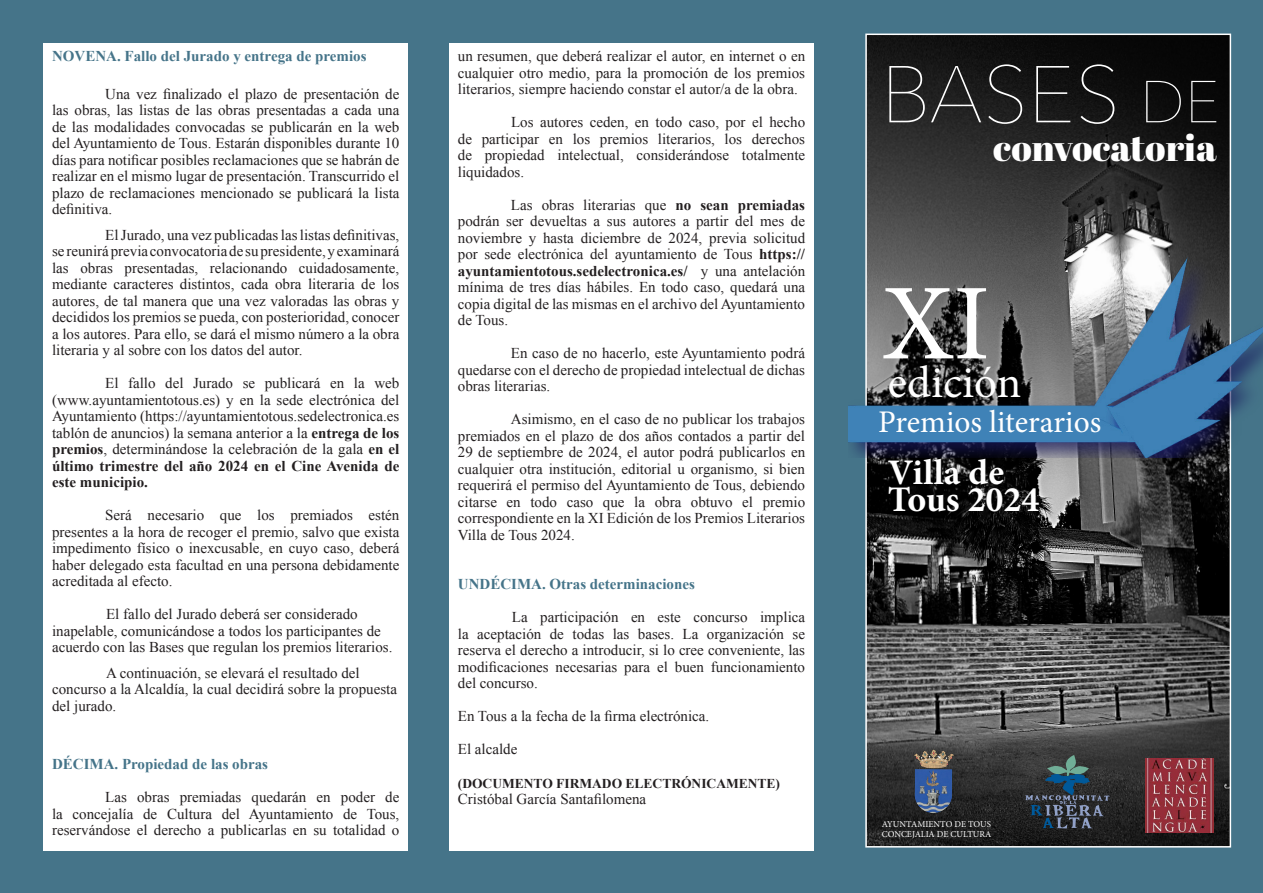
<style>
.page{position:relative;width:1263px;height:893px;background:#457489}
.page>*{position:absolute;margin:0;border:0;box-sizing:border-box;transform-origin:0 0}
.t1{font:108px "Minion Pro";color:#fff}
.t2{font:200 79.5px "Avenir Next";color:#fff}
.t3{font:45px "Minion Pro";color:#fff}
.t4{font:37.5px "Abril Fatface";color:#fff}
.t5{font:700 36px "Minion Pro";color:#fff}
.t6{font:31.5px "Minion Pro";color:#fff}
.western{font:15px/16.5px "Times New Roman";color:#231f20;text-align:justify}
.Sangría_de_texto_normal{font:15px/16.5px "Times New Roman";color:#231f20}
.Título_61{font:700 15px "Times New Roman";color:#457489}
.t7{font:700 13.5px "Times New Roman";color:#231f20}
.t8{font:9px "Minion Pro";color:#fff}
.s1{font-weight:700}
.s2{font-size:58.5px}
</style>
<div class="page">
<div style="left:44px;top:43px;width:364px;height:807px;background:#fff"></div>
<div style="left:449px;top:43px;width:365px;height:807px;background:#fff"></div>
<img style="left:868px;top:37px;width:360px;height:807px">
<img style="left:848px;top:258px;width:415px;height:199px">
<img style="left:907px;top:748px;width:52px;height:72px">
<svg style="left:1025px;top:755px;width:84px;height:73px;background:#36424a"></svg>
<img style="left:1145px;top:758px;width:68px;height:75px">
<p class="Título_61" style="left:52px;top:46px;width:316px">NOVENA. Fallo del Jurado y entrega de premios</p>
<p class="western" style="left:52px;top:85px;width:349px;text-indent:53px">Una vez finalizado el plazo de presentación de las obras, las listas de las obras presentadas a cada una de las modalidades convocadas se publicarán en la web del Ayuntamiento de Tous. Estarán disponibles durante 10 días para notificar posibles reclamaciones que se habrán de realizar en el mismo lugar de presentación. Transcurrido el plazo de reclamaciones mencionado se publicará la lista definitiva.</p>
<p class="western" style="left:52px;top:226px;width:349px;text-indent:53px">El Jurado, una vez publicadas las listas definitivas, se reunirá previa convocatoria de su presidente, y examinará las obras presentadas, relacionando cuidadosamente, mediante caracteres distintos, cada obra literaria de los autores, de tal manera que una vez valoradas las obras y decididos los premios se pueda, con posterioridad, conocer a los autores. Para ello, se dará el mismo número a la obra literaria y al sobre con los datos del autor.</p>
<p class="western" style="left:52px;top:375px;width:349px;text-indent:53px">El fallo del Jurado se publicará en la web (www.ayuntamientotous.es) y en la sede electrónica del Ayuntamiento (https://ayuntamientotous.sedelectronica.es tablón de anuncios) la semana anterior a la <span class="s1">entrega de los premios</span>, determinándose la celebración de la gala <span class="s1">en el último trimestre del año 2024 en el Cine Avenida de este municipio.</span></p>
<p class="western" style="left:52px;top:507px;width:349px;text-indent:53px">Será necesario que los premiados estén presentes a la hora de recoger el premio, salvo que exista impedimento físico o inexcusable, en cuyo caso, deberá haber delegado esta facultad en una persona debidamente acreditada al efecto.</p>
<p class="Sangría_de_texto_normal" style="left:52px;top:606px;width:342px;text-indent:54px">El fallo del Jurado deberá ser considerado inapelable, comunicándose a todos los participantes de acuerdo con las Bases que regulan los premios literarios.</p>
<p class="Sangría_de_texto_normal" style="left:52px;top:664px;width:346px;text-indent:54px">A continuación, se elevará el resultado del concurso a la Alcaldía, la cual decidirá sobre la propuesta del jurado.</p>
<p class="Título_61" style="left:52px;top:754px;width:217px">DÉCIMA. Propiedad de las obras</p>
<p class="western" style="left:52px;top:789px;width:349px;text-indent:53px">Las obras premiadas quedarán en poder de la concejalía de Cultura del Ayuntamiento de Tous, reservándose el derecho a publicarlas en su totalidad o</p>
<p class="western" style="left:458px;top:48px;width:349px">un resumen, que deberá realizar el autor, en internet o en cualquier otro medio, para la promoción de los premios literarios, siempre haciendo constar el autor/a de la obra.</p>
<p class="western" style="left:458px;top:114px;width:349px;text-indent:53px">Los autores ceden, en todo caso, por el hecho de participar en los premios literarios, los derechos de propiedad intelectual, considerándose totalmente liquidados.</p>
<p class="western" style="left:458px;top:196px;width:349px;text-indent:53px">Las obras literarias que <span class="s1">no sean premiadas </span>podrán ser devueltas a sus autores a partir del mes de noviembre y hasta diciembre de 2024, previa solicitud por sede electrónica del ayuntamiento de Tous <span class="s1">https:// ayuntamientotous.sedelectronica.es/</span> y una antelación mínima de tres días hábiles. En todo caso, quedará una copia digital de las mismas en el archivo del Ayuntamiento de Tous.</p>
<p class="western" style="left:458px;top:345px;width:349px;text-indent:53px">En caso de no hacerlo, este Ayuntamiento podrá quedarse con el derecho de propiedad intelectual de dichas obras literarias.</p>
<p class="western" style="left:458px;top:411px;width:349px;text-indent:53px">Asimismo, en el caso de no publicar los trabajos premiados en el plazo de dos años contados a partir del 29 de septiembre de 2024, el autor podrá publicarlos en cualquier otra institución, editorial u organismo, si bien requerirá el permiso del Ayuntamiento de Tous, debiendo citarse en todo caso que la obra obtuvo el premio correspondiente en la XI Edición de los Premios Literarios Villa de Tous 2024.</p>
<p class="Título_61" style="left:458px;top:574px;width:239px">UNDÉCIMA. Otras determinaciones</p>
<p class="western" style="left:458px;top:609px;width:349px;text-indent:54px">La participación en este concurso implica la aceptación de todas las bases. La organización se reserva el derecho a introducir, si lo cree conveniente, las modificaciones necesarias para el buen funcionamiento del concurso.</p>
<p class="western" style="left:458px;top:708px;width:253px">En Tous a la fecha de la firma electrónica.</p>
<p class="western" style="left:458px;top:741px;width:61px">El alcalde</p>
<p class="t7" style="left:458px;top:774px;width:324px">(DOCUMENTO FIRMADO ELECTRÓNICAMENTE)</p>
<p class="western" style="left:458px;top:790px;width:190px">Cristóbal García Santafilomena</p>
<p class="t2" style="left:881px;top:28px;width:340px">BASES <span class="s2">DE</span></p>
<p class="t4" style="left:993px;top:121px;width:225px">convocatoria</p>
<p class="t1" style="left:883px;top:252px;width:109px">XI</p>
<p class="t3" style="left:888px;top:353px;width:135px">edición</p>
<p class="t6" style="left:878px;top:401px;width:225px">Premios literarios</p>
<p class="t5" style="left:888px;top:447px;width:118px">Villa de</p>
<p class="t5" style="left:888px;top:474px;width:153px">Tous 2024</p>
<p class="t8" style="left:882px;top:818px;width:111px">AYUNTAMIENTO DE TOUS</p>
<p class="t8" style="left:882px;top:828px;width:111px">CONCEJALIA DE CULTURA</p>
</div>
